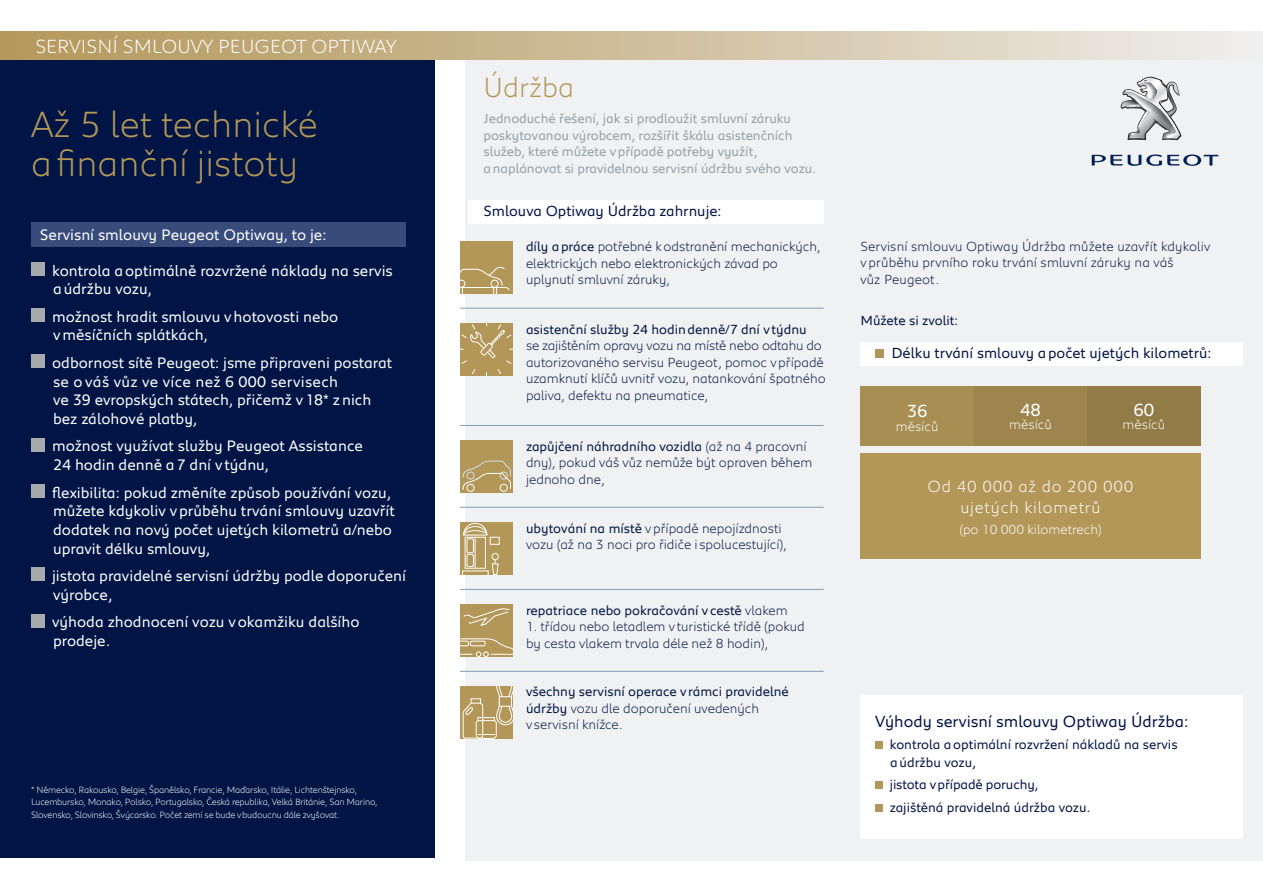
<style>
.page{position:relative;width:1263px;height:893px;background:#fff}
.page>*{position:absolute;margin:0;border:0;box-sizing:border-box;transform-origin:0 0}
.t1{font:300 37.35px/38.8px "Peugeot";color:#b39758}
.t2{font:300 28.5px "Peugeot";color:#b39758}
.t3{font:300 19.5px "Peugeot";color:#fff}
.t4{font:18px "Peugeot";color:#fff}
.t5{font:16.5px "Peugeot";color:#001545}
.t6{font:300 16.5px/21px "Peugeot";letter-spacing:.05em;color:#fff;text-align:center}
.t7{font:15.6px/18.6px "Peugeot";color:#fff}
.t8{font:15px "Peugeot";color:#001545}
.t9{font:300 13.5px/16.5px "Peugeot";color:#001545}
.t10{font:13.5px/16.5px "Peugeot";color:#001545}
.t11{font:13.5px/16.5px "Peugeot";color:#94a0a9}
.t12{font:300 13.5px "Peugeot";color:#fff}
.t13{font:300 9.3px/12.5px "Peugeot";letter-spacing:-.02em;color:#fff}
.s1{font-weight:400}
.s2{font-weight:300}
</style>
<div class="page">
<div style="left:0;top:60px;width:435px;height:798px;background:#001545"></div>
<div style="left:466px;top:60px;width:797px;height:801px;background:#f0f1f2"></div>
<div style="left:0;top:32px;width:1263px;height:28px;background:linear-gradient(to right,#b29456,#eeece9)"></div>
<div style="left:469px;top:200px;width:355px;height:23px;background:#fff"></div>
<div style="left:860px;top:695px;width:383px;height:144px;background:#fff"></div>
<div style="left:875px;top:741px;width:8px;height:8px;background:#b39758"></div>
<div style="left:875px;top:782px;width:8px;height:7px;background:#b39758"></div>
<div style="left:875px;top:804px;width:8px;height:7px;background:#b39758"></div>
<div style="left:460px;top:241px;width:53px;height:53px;background:#b39758"></div>
<svg style="left:460px;top:266px;width:50px;height:27px"></svg>
<svg style="left:460px;top:323px;width:53px;height:53px;background:#b89e63"></svg>
<div style="left:460px;top:522px;width:53px;height:53px;background:#b39758"></div>
<div style="left:465px;top:537px;width:21px;height:32px;border:1px solid #fff"></div>
<hr style="left:475px;top:537px;width:1px;height:31px;background:#fff">
<div style="left:466px;top:538px;width:8px;height:15px;border:1px solid #fff;border-radius:2px"></div>
<div style="left:466px;top:554px;width:8px;height:13px;border:1px solid #fff;border-radius:2px"></div>
<div style="left:492px;top:553px;width:7px;height:7px;border:1px solid #fff;border-radius:50%"></div>
<svg style="left:462px;top:560px;width:37px;height:15px"></svg>
<svg style="left:463px;top:522px;width:25px;height:14px"></svg>
<div style="left:490px;top:537px;width:10px;height:8px;border:1px solid #fff"></div>
<div style="left:460px;top:686px;width:53px;height:53px;background:#b39758"></div>
<svg style="left:462px;top:686px;width:51px;height:53px"></svg>
<hr style="left:460px;top:308px;width:364px;height:1px;background:#7ea1b7">
<hr style="left:460px;top:425px;width:364px;height:1px;background:#7ea1b7">
<hr style="left:460px;top:507px;width:364px;height:1px;background:#7ea1b7">
<hr style="left:460px;top:589px;width:364px;height:1px;background:#7ea1b7">
<hr style="left:460px;top:671px;width:364px;height:1px;background:#7ea1b7">
<div style="left:860px;top:342px;width:383px;height:23px;background:#fff"></div>
<div style="left:875px;top:350px;width:9px;height:8px;background:#b39758"></div>
<div style="left:860px;top:385px;width:114px;height:60px;background:#a78e53"></div>
<div style="left:974px;top:385px;width:113px;height:60px;background:#9e854d"></div>
<div style="left:1087px;top:385px;width:113px;height:60px;background:#917b46"></div>
<div style="left:860px;top:453px;width:340px;height:106px;background:#b39758"></div>
<div style="left:460px;top:604px;width:53px;height:53px;background:#b39758"></div>
<svg style="left:460px;top:638px;width:53px;height:19px"></svg>
<svg style="left:463px;top:608px;width:47px;height:18px"></svg>
<div style="left:460px;top:440px;width:53px;height:53px;background:#b39758"></div>
<svg style="left:462px;top:460px;width:49px;height:31px"></svg>
<div style="left:500px;top:484px;width:8px;height:8px;border:1px solid #fff;border-radius:50%"></div>
<div style="left:466px;top:484px;width:8px;height:8px;border:1px solid #fff;border-radius:50%"></div>
<div style="left:31px;top:223px;width:375px;height:24px;background:#384c7c"></div>
<div style="left:31px;top:262px;width:13px;height:14px;background:#a8a9ad"></div>
<div style="left:31px;top:309px;width:13px;height:13px;background:#a8a9ad"></div>
<div style="left:31px;top:355px;width:13px;height:13px;background:#a8a9ad"></div>
<div style="left:31px;top:438px;width:13px;height:13px;background:#a8a9ad"></div>
<div style="left:31px;top:484px;width:13px;height:14px;background:#a8a9ad"></div>
<div style="left:31px;top:568px;width:13px;height:13px;background:#a8a9ad"></div>
<div style="left:31px;top:614px;width:13px;height:13px;background:#a8a9ad"></div>
<svg style="left:1120px;top:77px;width:61px;height:63px"></svg>
<svg style="left:1092px;top:154px;width:126px;height:12px"></svg>
<h3 class="t3" style="left:35px;top:33px;width:363px">SERVISNÍ SMLOUVY PEUGEOT OPTIWAY</h3>
<h1 class="t1" style="left:31px;top:102px;width:288px">Až 5 let technické a finanční jistoty</h1>
<p class="t7" style="left:40px;top:224px;width:288px">Servisní smlouvy Peugeot Optiway, to je:</p>
<p class="t7" style="left:52px;top:260px;width:342px">kontrola a optimálně rozvržené náklady na servis a údržbu vozu,</p>
<p class="t7" style="left:52px;top:306px;width:288px">možnost hradit smlouvu v hotovosti nebo v měsíčních splátkách,</p>
<p class="t7" style="left:52px;top:352px;width:342px">odbornost sítě Peugeot: jsme připraveni postarat se o váš vůz ve více než 6 000 servisech<br>ve 39 evropských státech, přičemž v 18* z nich bez zálohové platby,</p>
<p class="t7" style="left:52px;top:436px;width:312px">možnost využívat služby Peugeot Assistance<br>24 hodin denně a 7 dní v týdnu,</p>
<p class="t7" style="left:52px;top:482px;width:344px">flexibilita: pokud změníte způsob používání vozu, můžete kdykoliv v průběhu trvání smlouvy uzavřít dodatek na nový počet ujetých kilometrů a/nebo upravit délku smlouvy,</p>
<p class="t7" style="left:52px;top:566px;width:355px">jistota pravidelné servisní údržby podle doporučení výrobce,</p>
<p class="t7" style="left:52px;top:612px;width:309px">výhoda zhodnocení vozu v okamžiku dalšího prodeje.</p>
<p class="t13" style="left:31px;top:783px;width:348px">* Německo, Rakousko, Belgie, Španělsko, Francie, Maďarsko, Itálie, Lichtenštejnsko,<br>Lucembursko, Monako, Polsko, Portugalsko, Česká republika, Velká Británie, San Marino,<br>Slovensko, Slovinsko, Švýcarsko. Počet zemí se bude v budoucnu dále zvyšovat.</p>
<h2 class="t2" style="left:483px;top:67px;width:92px">Údržba</h2>
<p class="t11" style="left:483px;top:110px;width:334px">Jednoduché řešení, jak si prodloužit smluvní záruku poskytovanou výrobcem, rozšířit škálu asistenčních služeb, které můžete v případě potřeby využít,<br>a naplánovat si pravidelnou servisní údržbu svého vozu.</p>
<p class="t8" style="left:483px;top:201px;width:239px">Smlouva Optiway Údržba zahrnuje:</p>
<p class="t9" style="left:526px;top:238px;width:296px"><span class="s1">díly a práce</span> potřebné k odstranění mechanických, elektrických nebo elektronických závad po uplynutí smluvní záruky,</p>
<p class="t10" style="left:526px;top:320px;width:282px">asistenční služby 24 hodin denně/7 dní v týdnu</p>
<p class="t9" style="left:526px;top:336px;width:301px">se zajištěním opravy vozu na místě nebo odtahu do autorizovaného servisu Peugeot, pomoc v případě uzamknutí klíčů uvnitř vozu, natankování špatného paliva, defektu na pneumatice,</p>
<p class="t9" style="left:526px;top:437px;width:288px"><span class="s1">zapůjčení náhradního vozidla</span> (až na 4 pracovní dny), pokud váš vůz nemůže být opraven během jednoho dne,</p>
<p class="t9" style="left:526px;top:519px;width:262px"><span class="s1">ubytování na místě</span> v případě nepojízdnosti vozu (až na 3 noci pro řidiče i spolucestující),</p>
<p class="t10" style="left:526px;top:601px;width:263px">repatriace nebo pokračování v cestě <span class="s2">vlakem</span></p>
<p class="t9" style="left:526px;top:617px;width:280px">1. třídou nebo letadlem v turistické třídě (pokud by cesta vlakem trvala déle než 8 hodin),</p>
<p class="t10" style="left:526px;top:683px;width:264px">všechny servisní operace v rámci pravidelné údržby <span class="s2">vozu dle doporučení uvedených<br>v servisní knížce.</span></p>
<p class="t9" style="left:860px;top:237px;width:351px">Servisní smlouvu Optiway Údržba můžete uzavřít kdykoliv v průběhu prvního roku trvání smluvní záruky na váš<br>vůz Peugeot.</p>
<p class="t10" style="left:860px;top:312px;width:99px">Můžete si zvolit:</p>
<p class="t8" style="left:891px;top:343px;width:322px">Délku trvání smlouvy a počet ujetých kilometrů:</p>
<h3 class="t4" style="left:907px;top:398px;width:22px">36</h3>
<p class="t12" style="left:896px;top:417px;width:44px">měsíců</p>
<h3 class="t4" style="left:1020px;top:397px;width:22px">48</h3>
<p class="t12" style="left:1009px;top:415px;width:44px">měsíců</p>
<h3 class="t4" style="left:1133px;top:397px;width:22px">60</h3>
<p class="t12" style="left:1122px;top:415px;width:44px">měsíců</p>
<p class="t6" style="left:927px;top:475px;width:207px">Od 40 000 až do 200 000 ujetých kilometrů</p>
<p class="t12" style="left:959px;top:520px;width:144px">(po 10 000 kilometrech)</p>
<p class="t5" style="left:875px;top:710px;width:315px">Výhody servisní smlouvy Optiway Údržba:</p>
<p class="t10" style="left:890px;top:735px;width:289px;line-height:18px">kontrola a optimální rozvržení nákladů na servis a údržbu vozu,</p>
<p class="t10" style="left:890px;top:773px;width:202px;line-height:22.2px">jistota v případě poruchy, zajištěná pravidelná údržba vozu.</p>
</div>
